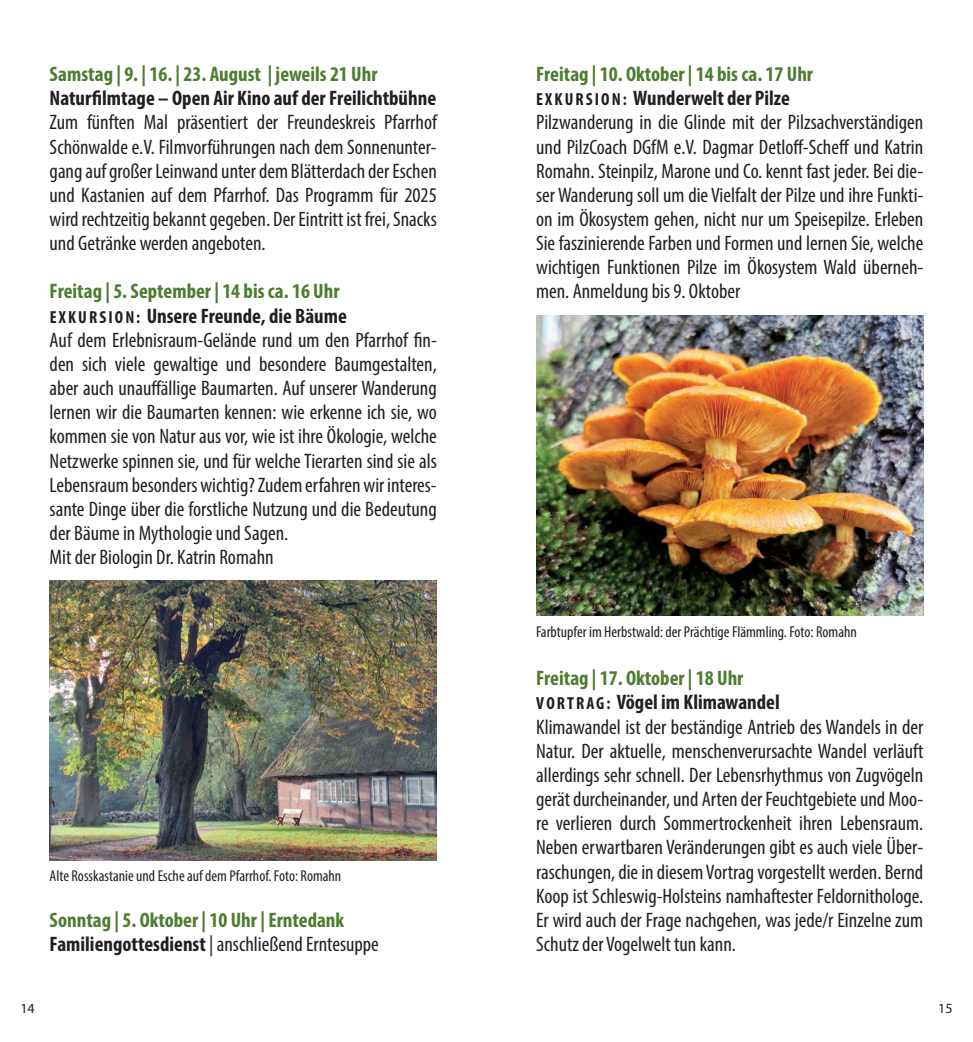
<style>
.page{position:relative;width:973px;height:1042px;background:#fff}
.page>*{position:absolute;margin:0;border:0;box-sizing:border-box;transform-origin:0 0}
.t1{font:condensed 21px/24.2px "Myriad Pro";color:#231f20}
.t2{font:700 condensed 21px/24.2px "Myriad Pro";color:#4d7d30}
.t3{font:700 condensed 21px "Myriad Pro";color:#231f20}
.t4{font:condensed 15.75px "Myriad Pro";color:#231f20}
.t5{font:14px "Myriad Pro";color:#231f20}
.s1{font-weight:700;color:#4d7d30}
.s2{font-weight:700;font-size:17.5px}
.s3{font-weight:700}
.s4{color:#231f20}
.s5{font-weight:400;color:#231f20}
</style>
<div class="page">
<img style="left:50px;top:580px;width:387px;height:280px">
<img style="left:536px;top:315px;width:387px;height:300px">
<p class="t2" style="left:50px;top:62px;width:329px">Samstag | 9. | 16. | 23. August | jeweils 21 Uhr</p>
<p class="t3" style="left:50px;top:85px;width:388px">Naturfilmtage – Open Air Kino auf der Freilichtbühne</p>
<p class="t1" style="left:50px;top:110px;width:388px;text-align:justify">Zum fünften Mal präsentiert der Freundeskreis Pfarrhof Schönwalde e.V. Filmvorführungen nach dem Sonnenunter&shy;gang auf großer Leinwand unter dem Blätterdach der Eschen und Kastanien auf dem Pfarrhof. Das Programm für 2025 wird rechtzeitig bekannt gegeben. Der Eintritt ist frei, Snacks und Getränke werden angeboten.</p>
<p class="t1" style="left:50px;top:279px;width:388px"><span class="s1">Freitag | 5. September | 14 bis ca. 16 Uhr<br></span><span class="s2">EXKURSION:</span> <span class="s3">Unsere Freunde, die Bäume<br></span>Auf dem Erlebnisraum-Gelände rund um den Pfarrhof fin&shy;den sich viele gewaltige und besondere Baumgestalten, aber auch unauffällige Baumarten. Auf unserer Wanderung lernen wir die Baumarten kennen: wie erkenne ich sie, wo kommen sie von Natur aus vor, wie ist ihre Ökologie, welche Netzwerke spinnen sie, und für welche Tierarten sind sie als Lebensraum besonders wichtig? Zudem erfahren wir interes&shy;sante Dinge über die forstliche Nutzung und die Bedeutung der Bäume in Mythologie und Sagen.<br>Mit der Biologin Dr. Katrin Romahn</p>
<p class="t4" style="left:50px;top:866px;width:293px">Alte Rosskastanie und Esche auf dem Pfarrhof. Foto: Romahn</p>
<p class="t2" style="left:50px;top:907px;width:330px">Sonntag | 5. Oktober | 10 Uhr | Erntedank<br><span class="s4">Familiengottesdienst</span> <span class="s5">| anschließend Erntesuppe</span></p>
<p class="t1" style="left:536px;top:62px;width:388px"><span class="s1">Freitag | 10. Oktober | 14 bis ca. 17 Uhr<br></span><span class="s2">EXKURSION:</span> <span class="s3">Wunderwelt der Pilze<br></span>Pilzwanderung in die Glinde mit der Pilzsachverständigen und PilzCoach DGfM e.V. Dagmar Detloff-Scheff und Katrin Romahn. Steinpilz, Marone und Co. kennt fast jeder. Bei die&shy;ser Wanderung soll um die Vielfalt der Pilze und ihre Funkti&shy;on im Ökosystem gehen, nicht nur um Speisepilze. Erleben Sie faszinierende Farben und Formen und lernen Sie, welche wichtigen Funktionen Pilze im Ökosystem Wald überneh&shy;men. Anmeldung bis 9. Oktober</p>
<p class="t4" style="left:536px;top:622px;width:322px">Farbtupfer im Herbstwald: der Prächtige Flämmling. Foto: Romahn</p>
<p class="t1" style="left:536px;top:666px;width:388px"><span class="s1">Freitag | 17. Oktober | 18 Uhr<br></span><span class="s2">VORTRAG:</span> <span class="s3">Vögel im Klimawandel<br></span>Klimawandel ist der beständige Antrieb des Wandels in der Natur. Der aktuelle, menschenverursachte Wandel verläuft allerdings sehr schnell. Der Lebensrhythmus von Zugvögeln gerät durcheinander, und Arten der Feuchtgebiete und Moo&shy;re verlieren durch Sommertrockenheit ihren Lebensraum.<br>Neben erwartbaren Veränderungen gibt es auch viele Über&shy;raschungen, die in diesem Vortrag vorgestellt werden. Bernd Koop ist Schleswig-Holsteins namhaftester Feldornithologe.<br>Er wird auch der Frage nachgehen, was jede/r Einzelne zum Schutz der Vogelwelt tun kann.</p>
<p class="t5" style="left:20px;top:999px;width:16px">14</p>
<p class="t5" style="left:938px;top:999px;width:16px">15</p>
</div>
